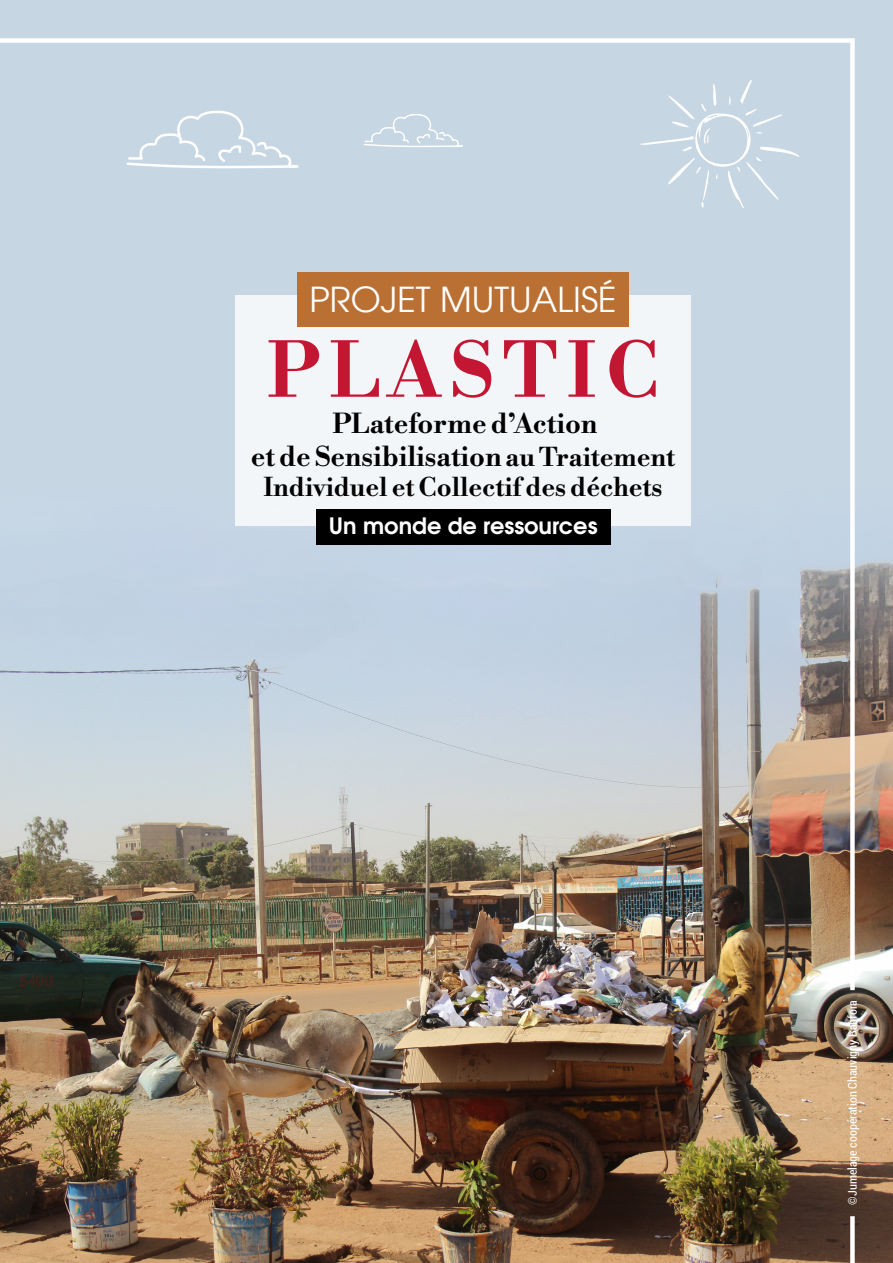
<style>
.page{position:relative;width:893px;height:1263px;background:#c6d6e3}
.page>*{position:absolute;margin:0;border:0;box-sizing:border-box;transform-origin:0 0}
.t1{font:700 75px "Libre Bodoni";letter-spacing:.13em;color:#c31632}
.t2{font:34.5px "Avant Garde";color:#fff}
.t3{font:700 27px/32.4px "Libre Bodoni";color:#000;text-align:center}
.t4{font:700 25.5px "Libre Bodoni";color:#000}
.t5{font:700 22.5px "Te X Gyre Adventor";color:#fff}
.t6{font:condensed 12px "Roboto";color:#fff}
.s1{font-size:25.5px}
</style>
<div class="page">
<img style="left:0;top:561px;width:893px;height:702px">
<img style="left:0;top:38px;width:857px;height:957px">
<div style="left:236px;top:296px;width:454px;height:230px;background:#f3f6f9"></div>
<div style="left:316px;top:509px;width:294px;height:35px;background:#000"></div>
<div style="left:297px;top:272px;width:332px;height:54px;background:#ba7033"></div>
<div style="left:850px;top:1216px;width:5px;height:47px;background:#fff"></div>
<p class="t2" style="left:309px;top:279px;width:309px">PROJET MUTUALISÉ</p>
<h1 class="t1" style="left:267px;top:327px;width:393px">PLASTIC</h1>
<p class="t3" style="left:251px;top:409px;width:426px">PLateforme d’Action<br>et de Sensibilisation<span class="s1">au Traitement</span></p>
<p class="t4" style="left:263px;top:473px;width:401px">Individuel et Collectif des déchets</p>
<p class="t5" style="left:329px;top:506px;width:270px">Un monde de ressources</p>
<p class="t6" style="left:844px;top:1205px;width:206px;rotate:-90deg">©Jumelage coopération Chauvigny Banfora</p>
</div>
